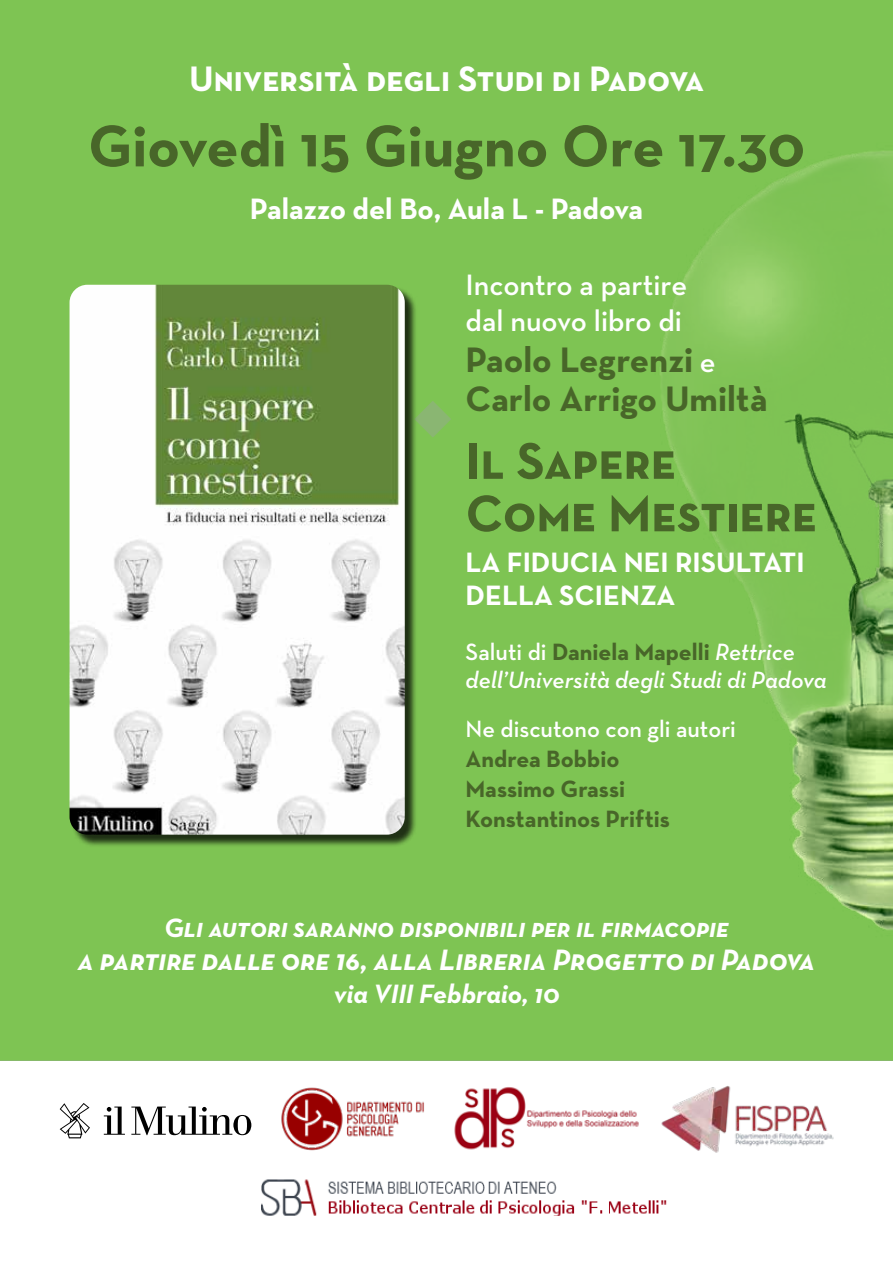
<style>
.page{position:relative;width:893px;height:1263px;background:#fff}
.page>*{position:absolute;margin:0;border:0;box-sizing:border-box;transform-origin:0 0}
.t1{font:700 60px "Neutra Text";color:#486629}
.t2{font:52.5px/52.5px "Neutra Text Bold SC";color:#486629}
.t3{font:700 36px/39px "Neutra Text";color:#486629}
.t4{font:36px "Neutra Text Bold SC";color:#fff}
.t5{font:30px "Neutra Text Bold SC Italic";color:#fff}
.t6{font:600 30px/36px "Neutra Text";color:#fff}
.t7{font:700 30px "Neutra Text";color:#fff}
.t8{font:700 28.5px/33px "Neutra Text";color:#fff}
.t9{font:27px "Neutra Text Bold SC Italic";color:#fff}
.t10{font:italic 700 27px "Neutra Text";color:#fff}
.t11{font:italic 600 24px/28.5px "Neutra Text";color:#fff}
.t12{font:700 24px/30px "Neutra Text";color:#486629}
.t13{font:600 24px "Neutra Text";color:#fff}
.s1{font-weight:600;font-size:30px;color:#fff}
.s2{font-style:normal}
.s3{font-weight:700;font-style:normal;color:#486629}
</style>
<div class="page">
<div style="left:0;top:0;width:893px;height:1060px;background:#7ec453"></div>
<div style="left:71px;top:286px;width:347px;height:561px;background:#000;opacity:.75"></div>
<img style="left:70px;top:285px;width:335px;height:550px">
<svg style="left:104px;top:1106px;width:147px;height:29px"></svg>
<svg style="left:60px;top:1103px;width:30px;height:35px"></svg>
<img style="left:262px;top:1179px;width:405px;height:37px">
<img style="left:661px;top:1086px;width:172px;height:66px">
<img style="left:281px;top:1087px;width:143px;height:64px">
<img style="left:454px;top:1087px;width:185px;height:63px">
<h3 class="t4" style="left:189px;top:56px;width:517px">Università degli Studi di Padova</h3>
<h1 class="t1" style="left:88px;top:109px;width:718px">Giovedì 15 Giugno Ore 17.30</h1>
<p class="t7" style="left:250px;top:190px;width:395px">Palazzo del Bo, Aula L - Padova</p>
<p class="t6" style="left:466px;top:266px;width:223px">Incontro a partire dal nuovo libro di</p>
<h3 class="t3" style="left:466px;top:339px;width:303px">Paolo Legrenzi <span class="s1">e<br></span>Carlo Arrigo Umiltà</h3>
<h2 class="t2" style="left:466px;top:433px;width:353px">Il Sapere<br>Come Mestiere</h2>
<p class="t8" style="left:466px;top:545px;width:341px">LA FIDUCIA NEI RISULTATI<br>DELLA SCIENZA</p>
<p class="t11" style="left:466px;top:637px;width:362px"><span class="s2">Saluti di</span> <span class="s3">Daniela Mapelli</span> Rettrice dell’Università degli Studi di Padova</p>
<p class="t13" style="left:466px;top:714px;width:272px">Ne discutono con gli autori</p>
<p class="t12" style="left:466px;top:743px;width:206px">Andrea Bobbio<br>Massimo Grassi<br>Konstantinos Priftis</p>
<p class="t9" style="left:164px;top:911px;width:566px">Gli autori saranno disponibili per il firmacopie</p>
<p class="t5" style="left:78px;top:941px;width:739px">a partire dalle ore 16, alla Libreria Progetto di Padova</p>
<p class="t10" style="left:333px;top:977px;width:228px">via VIII Febbraio, 10</p>
</div>
